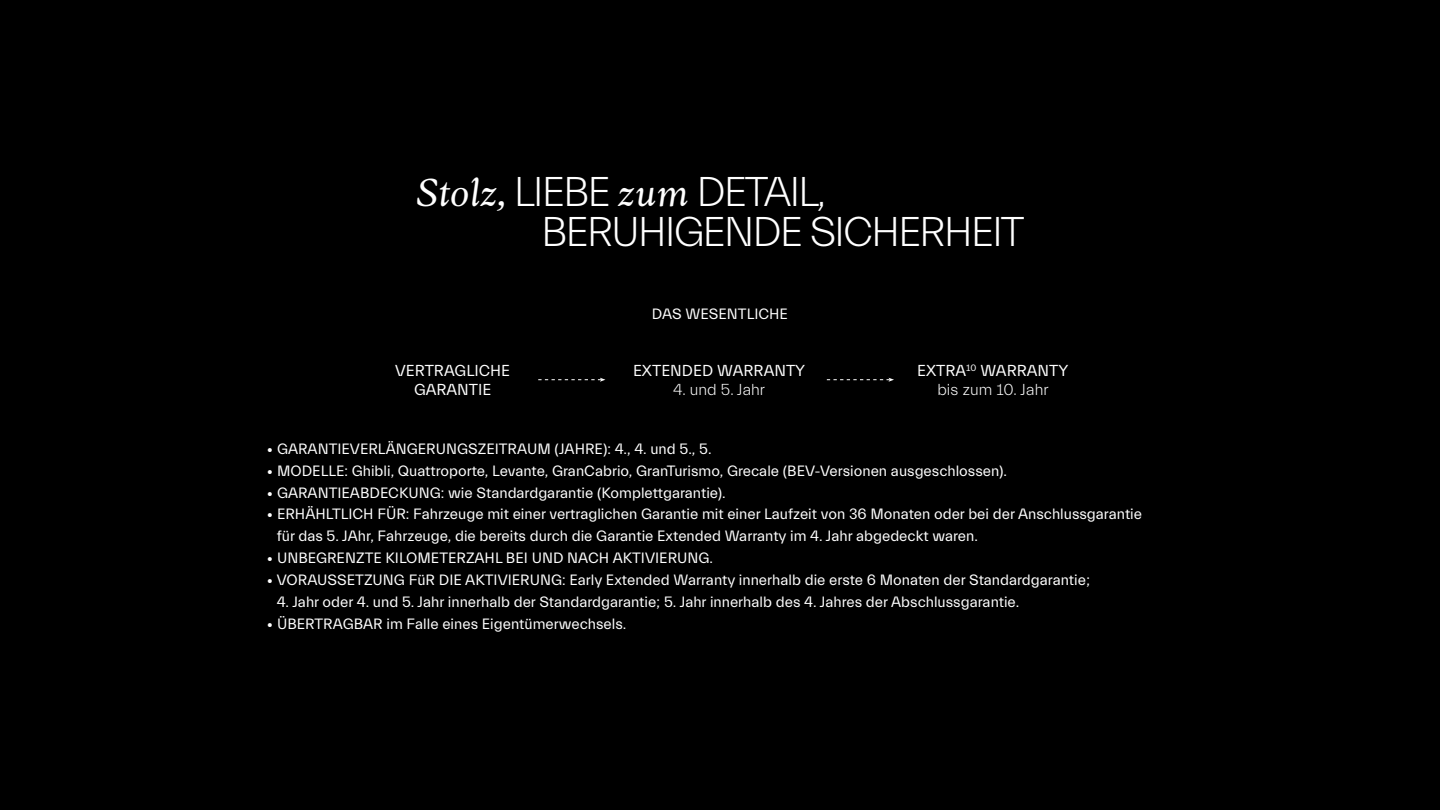
<style>
.page{position:relative;width:1440px;height:810px;background:#000}
.page>*{position:absolute;margin:0;border:0;box-sizing:border-box;transform-origin:0 0}
.t1{font:300 42.08px "Everett";letter-spacing:-.05em;color:#fff}
.t2{font:16.05px/19.3px "Everett";color:#fff;text-align:center}
.t3{font:300 16.05px "Everett";color:#fff}
.t4{font:15.15px/21.9px "Everett";color:#fff}
.s1{font-family:"Anko";font-weight:400;font-style:italic;font-size:40.42px}
.s2{font-weight:300}
</style>
<div class="page">
<svg style="left:827px;top:378px;width:67px;height:4px"></svg>
<svg style="left:538px;top:378px;width:67px;height:4px"></svg>
<h1 class="t1" style="left:415px;top:169px;width:413px"><span class="s1">Stolz,</span> LIEBE <span class="s1">zum</span> DETAIL,</h1>
<h1 class="t1" style="left:541px;top:209px;width:485px">BERUHIGENDE SICHERHEIT</h1>
<p class="t4" style="left:652px;top:303px;width:138px">DAS WESENTLICHE</p>
<p class="t2" style="left:395px;top:361px;width:117px">VERTRAGLICHE<br>GARANTIE</p>
<p class="t2" style="left:633px;top:361px;width:174px">EXTENDED WARRANTY</p>
<p class="t3" style="left:673px;top:381px;width:94px">4. und 5. Jahr</p>
<p class="t2" style="left:917px;top:361px;width:153px">EXTRA<sup>10</sup> WARRANTY <span class="s2">bis zum 10. Jahr</span></p>
<p class="t4" style="left:267px;top:438px;width:446px">• GARANTIEVERLÄNGERUNGSZEITRAUM (JAHRE): 4., 4. und 5., 5.</p>
<p class="t4" style="left:267px;top:460px;width:741px">• MODELLE: Ghibli, Quattroporte, Levante, GranCabrio, GranTurismo, Grecale (BEV-Versionen ausgeschlossen).</p>
<p class="t4" style="left:267px;top:482px;width:460px">• GARANTIEABDECKUNG: wie Standardgarantie (Komplettgarantie).</p>
<p class="t4" style="left:277px;top:504px;width:867px;text-indent:-10px">• ERHÄHLTLICH FÜR: Fahrzeuge mit einer vertraglichen Garantie mit einer Laufzeit von 36 Monaten oder bei der Anschlussgarantie für das 5. JAhr, Fahrzeuge, die bereits durch die Garantie Extended Warranty im 4. Jahr abgedeckt waren.</p>
<p class="t4" style="left:267px;top:547px;width:448px">• UNBEGRENZTE KILOMETERZAHL BEI UND NACH AKTIVIERUNG.</p>
<p class="t4" style="left:267px;top:569px;width:825px">• VORAUSSETZUNG FüR DIE AKTIVIERUNG: Early Extended Warranty innerhalb die erste 6 Monaten der Standardgarantie;</p>
<p class="t4" style="left:277px;top:591px;width:744px">4. Jahr oder 4. und 5. Jahr innerhalb der Standardgarantie; 5. Jahr innerhalb des 4. Jahres der Abschlussgarantie.</p>
<p class="t4" style="left:267px;top:613px;width:361px">• ÜBERTRAGBAR im Falle eines Eigentümerwechsels.</p>
</div>
